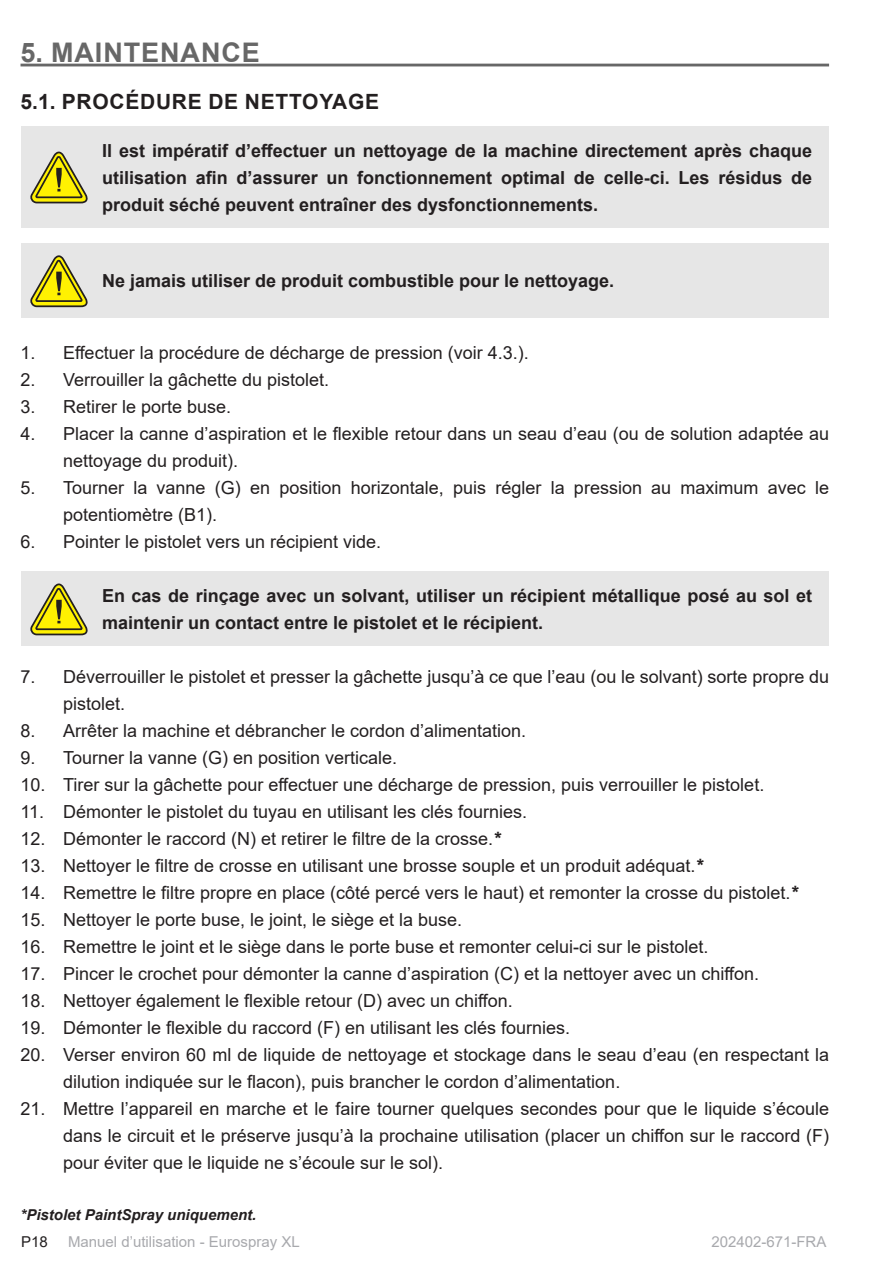
<style>
.page{position:relative;width:893px;height:1263px;background:#fff}
.page>*{position:absolute;margin:0;border:0;box-sizing:border-box;transform-origin:0 0}
.TITRES{font:700 27px "Arial";letter-spacing:.035em;color:#676767}
.Sous-titres{font:700 21px "Arial";letter-spacing:.035em;color:#231f20}
.t1{font:18px/27px "Arial";color:#231f20}
.t2{font:700 18px/27px "Arial";color:#231f20;text-align:justify}
.t3{font:15px "Arial";color:#a8a9ad}
.liste_numérotée{font:italic 700 15px "Arial";color:#231f20}
.t4{font:15px "Arial";color:#231f20}
.s1{font-weight:900}
</style>
<div class="page">
<hr style="left:21px;top:64px;width:808px;height:2px;background:#676767">
<div style="left:21px;top:126px;width:808px;height:102px;background:#e6e6e6"></div>
<svg style="left:30px;top:151px;width:58px;height:53px"></svg>
<div style="left:21px;top:244px;width:808px;height:74px;background:#e6e6e6"></div>
<div style="left:21px;top:572px;width:808px;height:74px;background:#e6e6e6"></div>
<svg style="left:30px;top:255px;width:58px;height:53px"></svg>
<svg style="left:30px;top:583px;width:58px;height:53px"></svg>
<p class="TITRES" style="left:21px;top:34px;width:241px">5. MAINTENANCE</p>
<p class="Sous-titres" style="left:21px;top:86px;width:360px">5.1. PROCÉDURE DE NETTOYAGE</p>
<p class="t2" style="left:102px;top:137px;width:712px">Il est impératif d’effectuer un nettoyage de la machine directement après chaque utilisation afin d’assurer un fonctionnement optimal de celle-ci. Les résidus de produit séché peuvent entraîner des dysfonctionnements.</p>
<p class="t2" style="left:102px;top:268px;width:514px">Ne jamais utiliser de produit combustible pour le nettoyage.</p>
<p class="t1" style="left:21px;top:339px;width:510px">1. Effectuer la procédure de décharge de pression (voir 4.3.).</p>
<p class="t1" style="left:21px;top:366px;width:310px">2. Verrouiller la gâchette du pistolet.</p>
<p class="t1" style="left:21px;top:393px;width:212px">3. Retirer le porte buse.</p>
<p class="t1" style="left:63px;top:420px;width:768px;text-indent:-43px">4. Placer la canne d’aspiration et le flexible retour dans un seau d’eau (ou de solution adaptée au nettoyage du produit).</p>
<p class="t1" style="left:63px;top:474px;width:768px;text-indent:-43px">5. Tourner la vanne (G) en position horizontale, puis régler la pression au maximum avec le potentiomètre (B1).</p>
<p class="t1" style="left:21px;top:528px;width:362px">6. Pointer le pistolet vers un récipient vide.</p>
<p class="t2" style="left:102px;top:582px;width:712px">En cas de rinçage avec un solvant, utiliser un récipient métallique posé au sol et maintenir un contact entre le pistolet et le récipient.</p>
<p class="t1" style="left:63px;top:663px;width:768px;text-indent:-43px">7. Déverrouiller le pistolet et presser la gâchette jusqu’à ce que l’eau (ou le solvant) sorte propre du pistolet.</p>
<p class="t1" style="left:21px;top:717px;width:507px">8. Arrêter la machine et débrancher le cordon d’alimentation.</p>
<p class="t1" style="left:21px;top:744px;width:378px">9. Tourner la vanne (G) en position verticale.</p>
<p class="t1" style="left:21px;top:771px;width:745px">10. Tirer sur la gâchette pour effectuer une décharge de pression, puis verrouiller le pistolet.</p>
<p class="t1" style="left:21px;top:798px;width:508px">11. Démonter le pistolet du tuyau en utilisant les clés fournies.</p>
<p class="t1" style="left:21px;top:825px;width:484px">12. Démonter le raccord (N) et retirer le filtre de la crosse.<span class="s1">*</span></p>
<p class="t1" style="left:21px;top:852px;width:686px">13. Nettoyer le filtre de crosse en utilisant une brosse souple et un produit adéquat.<span class="s1">*</span></p>
<p class="t1" style="left:21px;top:879px;width:781px">14. Remettre le filtre propre en place (côté percé vers le haut) et remonter la crosse du pistolet.<span class="s1">*</span></p>
<p class="t1" style="left:21px;top:906px;width:443px">15. Nettoyer le porte buse, le joint, le siège et la buse.</p>
<p class="t1" style="left:21px;top:933px;width:689px">16. Remettre le joint et le siège dans le porte buse et remonter celui-ci sur le pistolet.</p>
<p class="t1" style="left:21px;top:960px;width:740px">17. Pincer le crochet pour démonter la canne d’aspiration (C) et la nettoyer avec un chiffon.</p>
<p class="t1" style="left:21px;top:987px;width:494px">18. Nettoyer également le flexible retour (D) avec un chiffon.</p>
<p class="t1" style="left:21px;top:1014px;width:551px">19. Démonter le flexible du raccord (F) en utilisant les clés fournies.</p>
<p class="t1" style="left:63px;top:1041px;width:768px;text-indent:-43px">20. Verser environ 60 ml de liquide de nettoyage et stockage dans le seau d’eau (en respectant la dilution indiquée sur le flacon), puis brancher le cordon d’alimentation.</p>
<p class="t1" style="left:63px;top:1095px;width:768px;text-align:justify;text-indent:-43px">21. Mettre l’appareil en marche et le faire tourner quelques secondes pour que le liquide s’écoule dans le circuit et le préserve jusqu’à la prochaine utilisation (placer un chiffon sur le raccord (F) pour éviter que le liquide ne s’écoule sur le sol).</p>
<p class="liste_numérotée" style="left:21px;top:1205px;width:237px">*Pistolet PaintSpray uniquement.</p>
<p class="t4" style="left:21px;top:1231px;width:28px">P18</p>
<p class="t3" style="left:68px;top:1231px;width:233px">Manuel d’utilisation - Eurospray XL</p>
<p class="t3" style="left:711px;top:1231px;width:117px">202402-671-FRA</p>
</div>
